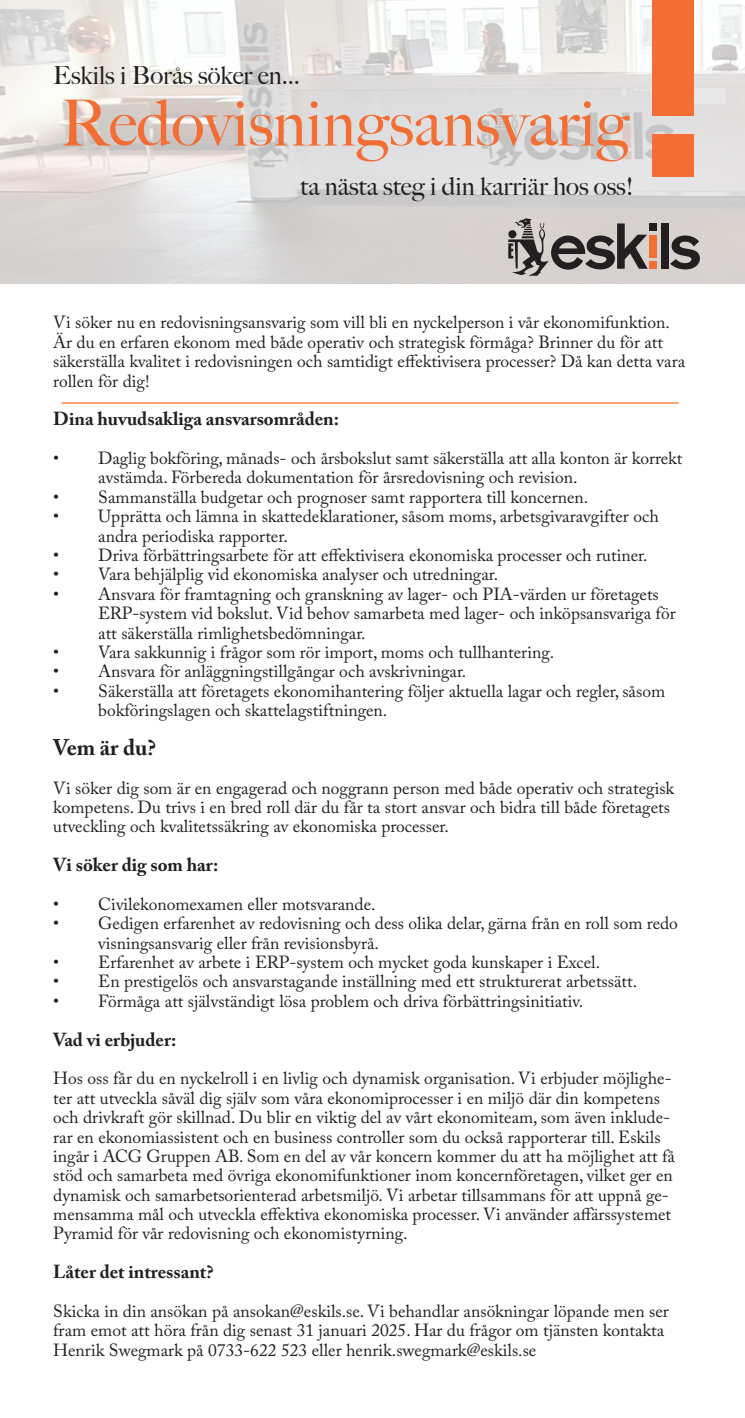
<style>
.page{position:relative;width:745px;height:1418px;background:#fff}
.page>*{position:absolute;margin:0;border:0;box-sizing:border-box;transform-origin:0 0}
.t1{font:500 63.75px "Big Caslon";color:#f26e34}
.t2{font:500 25px "Big Caslon";color:#231f20}
.t3{font:700 22.5px "Adobe Caslon Pro";color:#231f20}
.t4{font:700 18.75px "Adobe Caslon Pro";color:#231f20}
.t5{font:17.5px/19.4px "Adobe Caslon Pro";color:#231f20}
</style>
<div class="page">
<img style="left:0;top:0;width:744px;height:283px">
<hr style="left:61px;top:402px;width:617px;height:1px;background:#f26e34">
<div style="left:660px;top:223px;width:8px;height:46px;background:#231f20"></div>
<svg style="left:669px;top:235px;width:30px;height:34px"></svg>
<svg style="left:508px;top:219px;width:139px;height:57px;background:#969190"></svg>
<div style="left:648px;top:223px;width:8px;height:8px;background:#231f20"></div>
<div style="left:648px;top:261px;width:8px;height:8px;background:#f26e34"></div>
<div style="left:648px;top:235px;width:8px;height:22px;background:#f26e34"></div>
<div style="left:651px;top:134px;width:41px;height:43px;background:#f26e34"></div>
<div style="left:651px;top:0;width:41px;height:116px;background:#f26e34"></div>
<h2 class="t2" style="left:53px;top:60px;width:248px">Eskils i Borås söker en...</h2>
<h1 class="t1" style="left:60px;top:86px;width:570px">Redovisningsansvarig</h1>
<h2 class="t2" style="left:300px;top:171px;width:334px">ta nästa steg i din karriär hos oss!</h2>
<p class="t5" style="left:53px;top:312px;width:633px">Vi söker nu en redovisningsansvarig som vill bli en nyckelperson i vår ekonomifunktion.<br>Är du en erfaren ekonom med både operativ och strategisk förmåga? Brinner du för att säkerställa kvalitet i redovisningen och samtidigt effektivisera processer? Då kan detta vara rollen för dig!</p>
<p class="t4" style="left:53px;top:408px;width:287px">Dina huvudsakliga ansvarsområden:</p>
<p class="t5" style="left:98px;top:448px;width:585px;text-indent:-45px">• Daglig bokföring, månads- och årsbokslut samt säkerställa att alla konton är korrekt avstämda. Förbereda dokumentation för årsredovisning och revision.</p>
<p class="t5" style="left:53px;top:487px;width:536px">• Sammanställa budgetar och prognoser samt rapportera till koncernen.</p>
<p class="t5" style="left:98px;top:506px;width:561px;text-indent:-45px">• Upprätta och lämna in skattedeklarationer, såsom moms, arbetsgivaravgifter och andra periodiska rapporter.</p>
<p class="t5" style="left:53px;top:545px;width:595px">• Driva förbättringsarbete för att effektivisera ekonomiska processer och rutiner.</p>
<p class="t5" style="left:53px;top:564px;width:446px">• Vara behjälplig vid ekonomiska analyser och utredningar.</p>
<p class="t5" style="left:98px;top:584px;width:578px;text-indent:-45px">• Ansvara för framtagning och granskning av lager- och PIA-värden ur företagets<br>ERP-system vid bokslut. Vid behov samarbeta med lager- och inköpsansvariga för att säkerställa rimlighetsbedömningar.</p>
<p class="t5" style="left:53px;top:642px;width:502px">• Vara sakkunnig i frågor som rör import, moms och tullhantering.</p>
<p class="t5" style="left:53px;top:661px;width:414px">• Ansvara för anläggningstillgångar och avskrivningar.</p>
<p class="t5" style="left:98px;top:681px;width:568px;text-indent:-45px">• Säkerställa att företagets ekonomihantering följer aktuella lagar och regler, såsom bokföringslagen och skattelagstiftningen.</p>
<p class="t3" style="left:53px;top:734px;width:104px">Vem är du?</p>
<p class="t5" style="left:53px;top:777px;width:622px">Vi söker dig som är en engagerad och noggrann person med både operativ och strategisk kompetens. Du trivs i en bred roll där du får ta stort ansvar och bidra till både företagets utveckling och kvalitetssäkring av ekonomiska processer.</p>
<p class="t4" style="left:53px;top:853px;width:166px">Vi söker dig som har:</p>
<p class="t5" style="left:53px;top:894px;width:323px">• Civilekonomexamen eller motsvarande.</p>
<p class="t5" style="left:98px;top:913px;width:581px;text-indent:-45px">• Gedigen erfarenhet av redovisning och dess olika delar, gärna från en roll som redo visningsansvarig eller från revisionsbyrå.</p>
<p class="t5" style="left:53px;top:952px;width:548px">• Erfarenhet av arbete i ERP-system och mycket goda kunskaper i Excel.</p>
<p class="t5" style="left:53px;top:971px;width:585px">• En prestigelös och ansvarstagande inställning med ett strukturerat arbetssätt.</p>
<p class="t5" style="left:53px;top:991px;width:531px">• Förmåga att självständigt lösa problem och driva förbättringsinitiativ.</p>
<p class="t4" style="left:53px;top:1028px;width:125px">Vad vi erbjuder:</p>
<p class="t5" style="left:53px;top:1068px;width:623px">Hos oss får du en nyckelroll i en livlig och dynamisk organisation. Vi erbjuder möjlighe&shy;ter att utveckla såväl dig själv som våra ekonomiprocesser i en miljö där din kompetens och drivkraft gör skillnad. Du blir en viktig del av vårt ekonomiteam, som även inklude&shy;rar en ekonomiassistent och en business controller som du också rapporterar till. Eskils ingår i ACG Gruppen AB. Som en del av vår koncern kommer du att ha möjlighet att få stöd och samarbeta med övriga ekonomifunktioner inom koncernföretagen, vilket ger en dynamisk och samarbetsorienterad arbetsmiljö. Vi arbetar tillsammans för att uppnå ge&shy;mensamma mål och utveckla effektiva ekonomiska processer. Vi använder affärssystemet Pyramid för vår redovisning och ekonomistyrning.</p>
<p class="t4" style="left:53px;top:1260px;width:162px">Låter det intressant?</p>
<p class="t5" style="left:53px;top:1301px;width:616px">Skicka in din ansökan på ansokan@eskils.se. Vi behandlar ansökningar löpande men ser fram emot att höra från dig senast 31 januari 2025. Har du frågor om tjänsten kontakta<br>Henrik Swegmark på 0733-622 523 eller henrik.swegmark@eskils.se</p>
</div>
